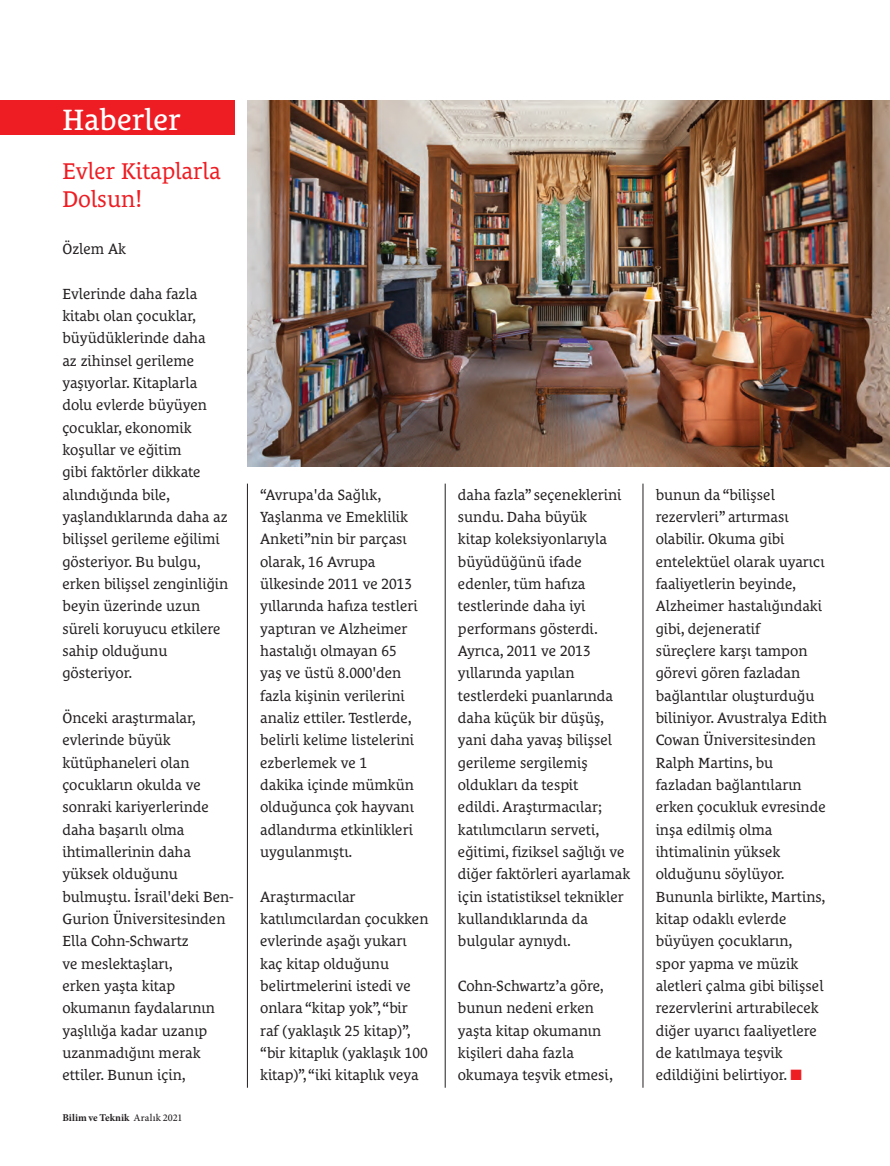
<style>
.page{position:relative;width:890px;height:1166px;background:#fff}
.page>*{position:absolute;margin:0;border:0;box-sizing:border-box;transform-origin:0 0}
.t1{font:30px "Le Monde Courrier Pro";color:#fff}
.t2{font:23.25px/27.9px "Le Monde Courrier Pro";color:#ee1d23}
.t3{font:15px/22.4px "Le Monde Courrier Pro";color:#231f20}
.t4{font:700 10.35px "Minion Pro";letter-spacing:.005em;color:#231f20}
.s1{font-weight:500}
.s2{color:#ee1d23}
</style>
<div class="page">
<hr style="left:445px;top:483px;width:1px;height:604px;background:#231f20">
<hr style="left:247px;top:483px;width:1px;height:604px;background:#231f20">
<hr style="left:643px;top:483px;width:1px;height:604px;background:#231f20">
<div style="left:0;top:101px;width:235px;height:34px;background:#ee1d23"></div>
<img style="left:247px;top:100px;width:643px;height:367px">
<h1 class="t1" style="left:62px;top:95px;width:120px">Haberler</h1>
<h2 class="t2" style="left:62px;top:154px;width:160px">Evler Kitaplarla<br>Dolsun!</h2>
<p class="t3" style="left:62px;top:236px;width:65px">Özlem Ak</p>
<p class="t3" style="left:62px;top:280px;width:167px">Evlerinde daha fazla kitabı olan çocuklar, büyüdüklerinde daha<br>az zihinsel gerileme yaşıyorlar. Kitaplarla dolu evlerde büyüyen çocuklar, ekonomik koşullar ve eğitim<br>gibi faktörler dikkate alındığında bile, yaşlandıklarında daha az bilişsel gerileme eğilimi gösteriyor. Bu bulgu, erken bilişsel zenginliğin beyin üzerinde uzun süreli koruyucu etkilere sahip olduğunu gösteriyor.</p>
<p class="t3" style="left:62px;top:704px;width:172px">Önceki araştırmalar, evlerinde büyük kütüphaneleri olan çocukların okulda ve sonraki kariyerlerinde daha başarılı olma ihtimallerinin daha yüksek olduğunu bulmuştu. İsrail'deki Ben-<br>Gurion Üniversitesinden<br>Ella Cohn-Schwartz<br>ve meslektaşları,<br>erken yaşta kitap okumanın faydalarının yaşlılığa kadar uzanıp uzanmadığını merak ettiler. Bunun için,</p>
<p class="t4" style="left:62px;top:1110px;width:122px">Bilim ve Teknik <span class="s1">Aralık 2021</span></p>
<p class="t3" style="left:260px;top:481px;width:159px">“Avrupa'da Sağlık,<br>Yaşlanma ve Emeklilik<br>Anketi”nin bir parçası olarak, 16 Avrupa ülkesinde 2011 ve 2013 yıllarında hafıza testleri yaptıran ve Alzheimer hastalığı olmayan 65 yaş ve üstü 8.000'den fazla kişinin verilerini analiz ettiler. Testlerde, belirli kelime listelerini ezberlemek ve 1<br>dakika içinde mümkün olduğunca çok hayvanı adlandırma etkinlikleri uygulanmıştı.</p>
<p class="t3" style="left:260px;top:883px;width:170px">Araştırmacılar katılımcılardan çocukken evlerinde aşağı yukarı kaç kitap olduğunu belirtmelerini istedi ve onlara “kitap yok”, “bir raf (yaklaşık 25 kitap)”, “bir kitaplık (yaklaşık 100 kitap)”, “iki kitaplık veya</p>
<p class="t3" style="left:458px;top:481px;width:174px">daha fazla” seçeneklerini sundu. Daha büyük<br>kitap koleksiyonlarıyla büyüdüğünü ifade edenler, tüm hafıza testlerinde daha iyi performans gösterdi.<br>Ayrıca, 2011 ve 2013 yıllarında yapılan testlerdeki puanlarında daha küçük bir düşüş, yani daha yavaş bilişsel gerileme sergilemiş oldukları da tespit<br>edildi. Araştırmacılar; katılımcıların serveti, eğitimi, fiziksel sağlığı ve diğer faktörleri ayarlamak için istatistiksel teknikler kullandıklarında da bulgular aynıydı.</p>
<p class="t3" style="left:458px;top:972px;width:156px">Cohn-Schwartz’a göre, bunun nedeni erken yaşta kitap okumanın kişileri daha fazla okumaya teşvik etmesi,</p>
<p class="t3" style="left:656px;top:481px;width:173px">bunun da “bilişsel rezervleri” artırması olabilir. Okuma gibi entelektüel olarak uyarıcı faaliyetlerin beyinde,<br>Alzheimer hastalığındaki gibi, dejeneratif<br>süreçlere karşı tampon görevi gören fazladan bağlantılar oluşturduğu biliniyor. Avustralya Edith<br>Cowan Üniversitesinden<br>Ralph Martins, bu fazladan bağlantıların erken çocukluk evresinde inşa edilmiş olma ihtimalinin yüksek olduğunu söylüyor.<br>Bununla birlikte, Martins, kitap odaklı evlerde büyüyen çocukların,<br>spor yapma ve müzik aletleri çalma gibi bilişsel rezervlerini artırabilecek diğer uyarıcı faaliyetlere de katılmaya teşvik edildiğini belirtiyor. <span class="s2">■</span></p>
</div>
